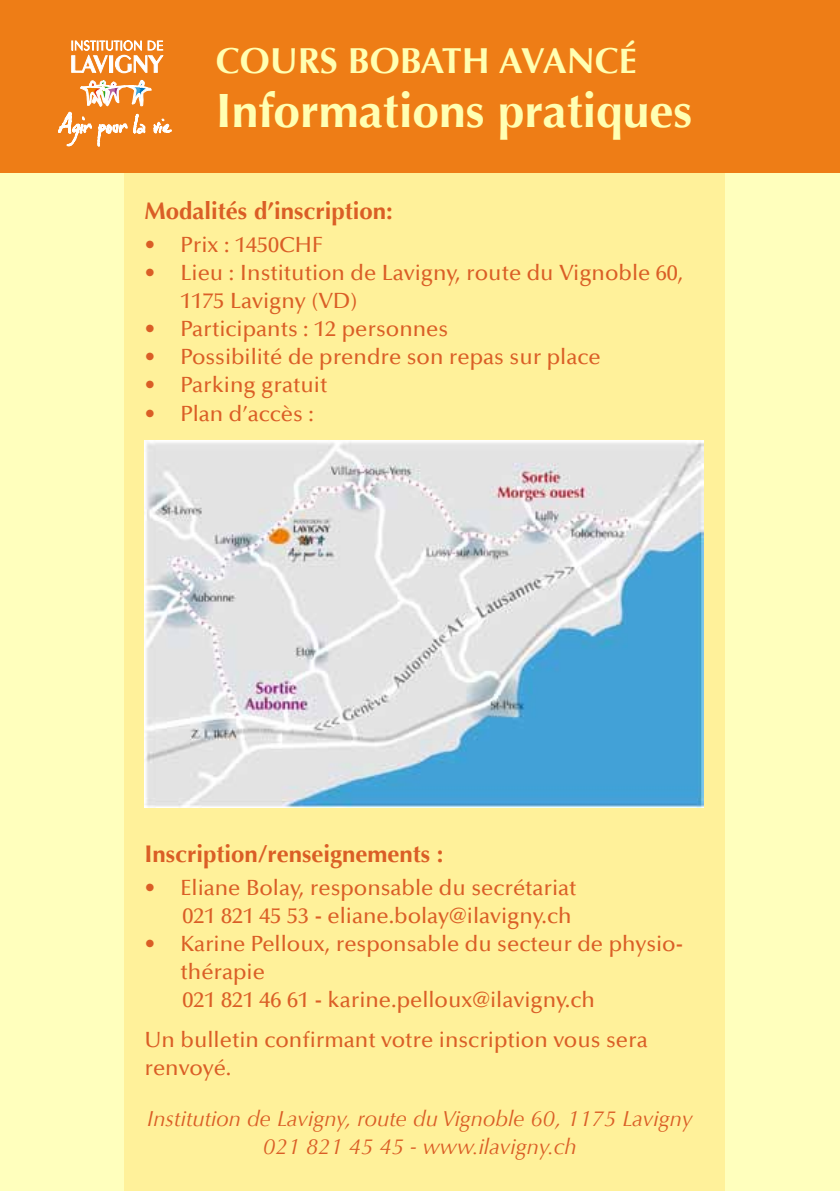
<style>
.page{position:relative;width:840px;height:1191px;background:#fff}
.page>*{position:absolute;margin:0;border:0;box-sizing:border-box;transform-origin:0 0}
.t1{font:700 48px "Optima";color:#ffffb2}
.t2{font:700 36px "Optima";color:#ffffb2}
.t3{font:700 24px "Optima";color:#da5e26}
.t4{font:500 22px/28px "Optima";color:#da5e26}
.t5{font:italic 22px/28px "Optima";color:#da5e26;text-align:center}
</style>
<div class="page">
<div style="left:0;top:0;width:839px;height:1191px;background:#ffffbd"></div>
<div style="left:124px;top:172px;width:600px;height:1019px;background:#fff19a"></div>
<div style="left:0;top:0;width:839px;height:172px;background:#ee7d16"></div>
<svg style="left:58px;top:40px;width:114px;height:107px"></svg>
<img style="left:144px;top:440px;width:559px;height:367px">
<h2 class="t2" style="left:215px;top:40px;width:422px">COURS BOBATH AVANCÉ</h2>
<h1 class="t1" style="left:215px;top:83px;width:478px">Informations pratiques</h1>
<p class="t3" style="left:144px;top:197px;width:250px">Modalités d’inscription:</p>
<p class="t4" style="left:144px;top:231px;width:180px">• Prix : 1450CHF</p>
<p class="t4" style="left:180px;top:259px;width:504px;text-indent:-36px">• Lieu : Institution de Lavigny, route du Vignoble 60,<br>1175 Lavigny (VD)</p>
<p class="t4" style="left:144px;top:316px;width:305px">• Participants : 12 personnes</p>
<p class="t4" style="left:144px;top:344px;width:457px">• Possibilité de prendre son repas sur place</p>
<p class="t4" style="left:144px;top:372px;width:184px">• Parking gratuit</p>
<p class="t4" style="left:144px;top:400px;width:171px">• Plan d’accès :</p>
<p class="t3" style="left:144px;top:839px;width:300px">Inscription/renseignements :</p>
<p class="t4" style="left:144px;top:874px;width:433px;text-align:right">• Eliane Bolay, responsable du secrétariat<br>021 821 45 53 - eliane.bolay@ilavigny.ch</p>
<p class="t4" style="left:180px;top:930px;width:503px;text-indent:-36px">• Karine Pelloux, responsable du secteur de physio&shy;thérapie<br>021 821 46 61 - karine.pelloux@ilavigny.ch</p>
<p class="t4" style="left:144px;top:1025px;width:504px">Un bulletin confirmant votre inscription vous sera renvoyé.</p>
<p class="t5" style="left:147px;top:1105px;width:546px">Institution de Lavigny, route du Vignoble 60, 1175 Lavigny<br>021 821 45 45 - www.ilavigny.ch</p>
</div>
